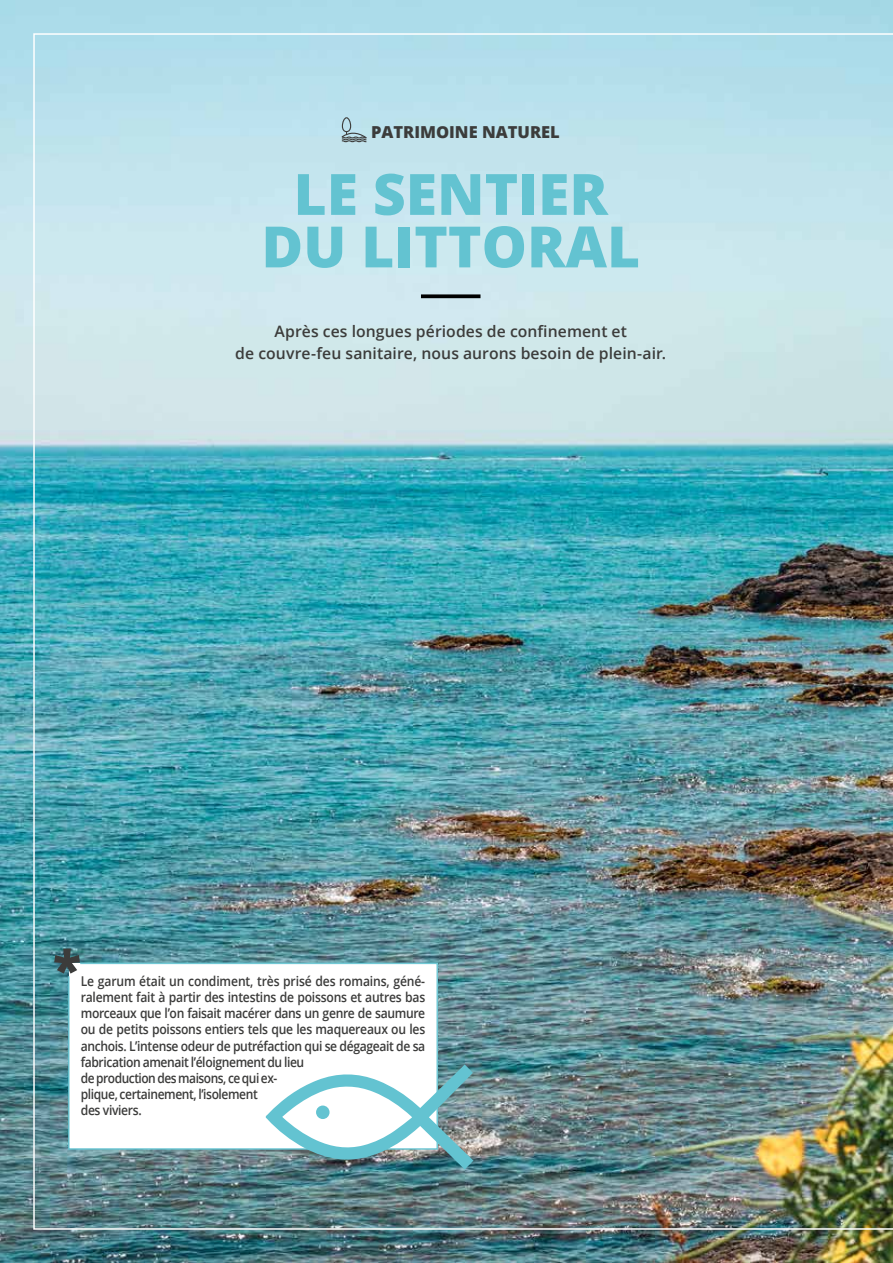
<style>
.page{position:relative;width:893px;height:1263px;background:#fff}
.page>*{position:absolute;margin:0;border:0;box-sizing:border-box;transform-origin:0 0}
.TITRE_BLEU_2{font:800 57px "Open Sans";color:#63c3d1}
.t1{font:800 52.05px "Open Sans";color:#3c3c3b}
.t2{font:800 16.5px "Open Sans";color:#3c3c3b}
.CHAPEAU{font:600 15.75px "Open Sans";letter-spacing:.005em;color:#3c3c3b}
.t3{font:600 13.5px/16.2px "Open Sans";letter-spacing:-.03em;color:#3c3c3b;scale:.9 1}
</style>
<div class="page">
<img style="left:0;top:0;width:893px;height:1263px">
<img style="left:33px;top:33px;width:860px;height:1197px">
<svg style="left:67px;top:962px;width:372px;height:188px"></svg>
<img style="left:266px;top:1064px;width:207px;height:105px">
<div style="left:316px;top:1105px;width:14px;height:14px;background:#63c3d1;border-radius:50%"></div>
<svg style="left:421px;top:294px;width:59px;height:4px"></svg>
<svg style="left:341px;top:117px;width:26px;height:26px"></svg>
<p class="t2" style="left:371px;top:120px;width:190px">PATRIMOINE NATUREL</p>
<p class="TITRE_BLEU_2" style="left:294px;top:151px;width:316px">LE SENTIER</p>
<p class="TITRE_BLEU_2" style="left:261px;top:203px;width:380px">DU LITTORAL</p>
<p class="CHAPEAU" style="left:274px;top:320px;width:354px">Après ces longues périodes de confinement et</p>
<p class="CHAPEAU" style="left:235px;top:342px;width:432px">de couvre-feu sanitaire, nous aurons besoin de plein-air.</p>
<p class="t1" style="left:53px;top:930px;width:29px">*</p>
<p class="t3" style="left:81px;top:972px;width:384px">Le garum était un condiment, très prisé des romains, géné&shy;ralement fait à partir des intestins de poissons et autres bas morceaux que l’on faisait macérer dans un genre de saumure ou de petits poissons entiers tels que les maquereaux ou les anchois. L’intense odeur de putréfaction qui se dégageait de sa fabrication amenait l’éloignement du lieu<br>de production des maisons, ce qui ex-<br>plique, certainement, l’isolement<br>des viviers.</p>
</div>
